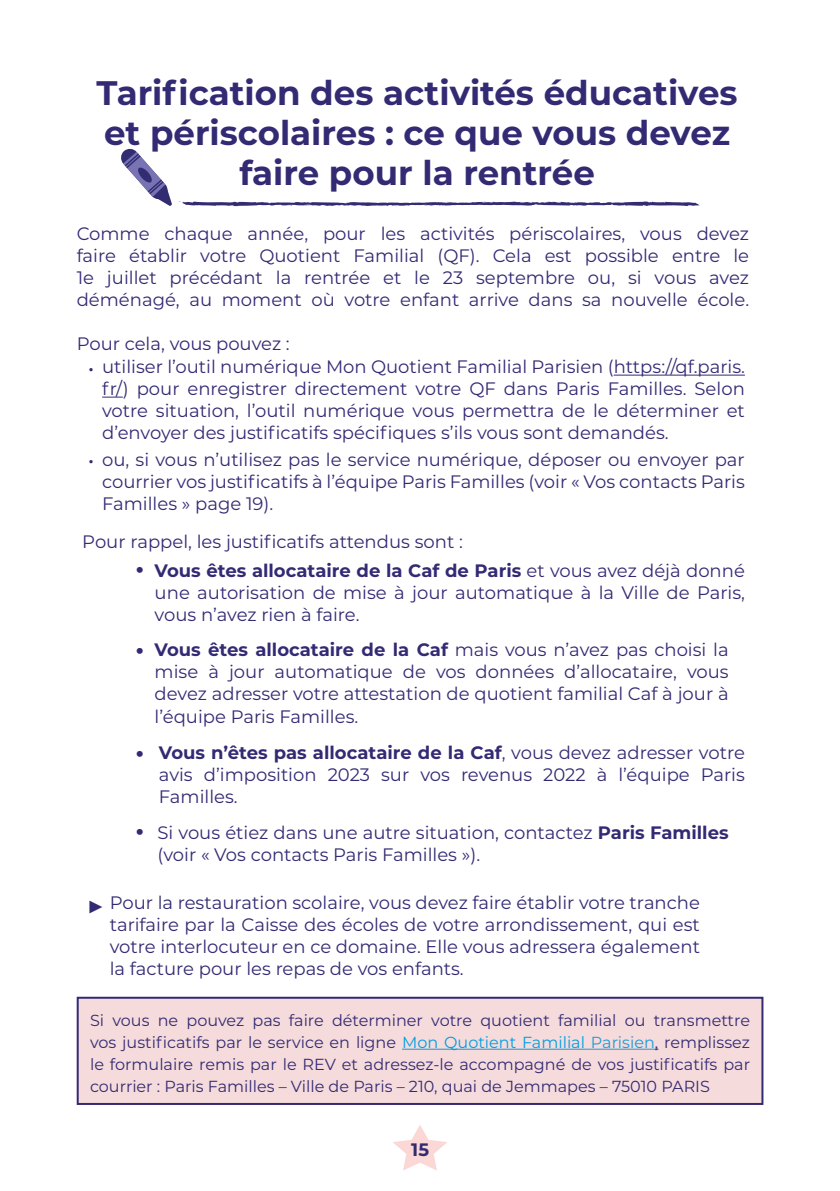
<style>
.page{position:relative;width:840px;height:1191px;background:#fff}
.page>*{position:absolute;margin:0;border:0;box-sizing:border-box;transform-origin:0 0}
.t1{font:700 34px/40px "Montserrat";color:#332a74;text-align:center}
.t2{font:18px/22px "Montserrat";color:#332a74;text-align:justify}
.t3{font:900 18px "Montserrat";color:#332a74}
.t4{font:700 18px "Montserrat";color:#322b72}
.t5{font:500 18px "Montserrat";color:#332a74}
.t6{font:16px/22px "Montserrat";color:#332a74;text-align:justify}
.s1{font-weight:500}
.s2{font-weight:700}
.s3{font-weight:900;font-size:30px;color:#322b72}
.s4{color:#009fe3}
.s5{color:#1a9dd9}
</style>
<div class="page">
<svg style="left:393px;top:1125px;width:54px;height:45px"></svg>
<svg style="left:121px;top:148px;width:51px;height:58px"></svg>
<svg style="left:179px;top:201px;width:521px;height:5px"></svg>
<hr style="left:613px;top:375px;width:131px;height:1px;background:#332a74">
<svg style="left:102px;top:397px;width:21px;height:1px"></svg>
<div style="left:78px;top:997px;width:684px;height:107px;background:#f5dbdb"></div>
<hr style="left:402px;top:1048px;width:182px;height:1px;background:#009fe3">
<hr style="left:584px;top:1048px;width:70px;height:1px;background:#1a9dd9">
<div style="left:77px;top:996px;width:686px;height:109px;border:2px solid #332a74"></div>
<h1 class="t1" style="left:97px;top:71px;width:642px">Tarification des activités éducatives et périscolaires : ce que vous devez faire pour la rentrée</h1>
<p class="t2" style="left:77px;top:222px;width:673px">Comme chaque année, pour les activités périscolaires, vous devez faire établir votre Quotient Familial (QF). Cela est possible entre le 1e juillet précédant la rentrée et le 23 septembre ou, si vous avez déménagé, au moment où votre enfant arrive dans sa nouvelle école.</p>
<p class="t2" style="left:77px;top:332px;width:214px">Pour cela, vous pouvez :</p>
<p class="t5" style="left:88px;top:357px;width:8px">•</p>
<p class="t2" style="left:102px;top:355px;width:644px">utiliser l’outil numérique Mon Quotient Familial Parisien (https://qf.paris. fr/) pour enregistrer directement votre QF dans Paris Familles. Selon votre situation, l’outil numérique vous permettra de le déterminer et d’envoyer des justificatifs spécifiques s’ils vous sont demandés.</p>
<p class="t2" style="left:88px;top:448px;width:657px"><span class="s1">•</span> ou, si vous n’utilisez pas le service numérique, déposer ou envoyer par</p>
<p class="t2" style="left:102px;top:470px;width:644px">courrier vos justificatifs à l’équipe Paris Familles (voir « Vos contacts Paris<br>Familles » page 19).</p>
<p class="t2" style="left:82px;top:530px;width:382px">Pour rappel, les justificatifs attendus sont :</p>
<p class="t3" style="left:136px;top:555px;width:9px">•</p>
<p class="t3" style="left:136px;top:636px;width:9px">•</p>
<p class="t3" style="left:136px;top:738px;width:9px">•</p>
<p class="t3" style="left:136px;top:817px;width:9px">•</p>
<p class="t2" style="left:154px;top:558px;width:591px"><span class="s2">Vous êtes allocataire de la Caf de Paris</span> et vous avez déjà donné une autorisation de mise à jour automatique à la Ville de Paris, vous n’avez rien à faire.</p>
<p class="t2" style="left:154px;top:638px;width:575px"><span class="s2">Vous êtes allocataire de la Caf</span> mais vous n’avez pas choisi la mise à jour automatique de vos données d’allocataire, vous devez adresser votre attestation de quotient familial Caf à jour à l’équipe Paris Familles.</p>
<p class="t2" style="left:159px;top:741px;width:587px"><span class="s2">Vous n’êtes pas allocataire de la Caf</span>, vous devez adresser votre avis d’imposition 2023 sur vos revenus 2022 à l’équipe Paris Familles.</p>
<p class="t2" style="left:157px;top:821px;width:572px">Si vous étiez dans une autre situation, contactez <span class="s2">Paris Familles </span>(voir « Vos contacts Paris Familles »).</p>
<p class="t2" style="left:110px;top:890px;width:591px;text-indent:-24px"><span class="s3">▶</span> Pour la restauration scolaire, vous devez faire établir votre tranche tarifaire par la Caisse des écoles de votre arrondissement, qui est votre interlocuteur en ce domaine. Elle vous adressera également la facture pour les repas de vos enfants.</p>
<p class="t6" style="left:90px;top:1008px;width:661px">Si vous ne pouvez pas faire déterminer votre quotient familial ou transmettre vos justificatifs par le service en ligne <span class="s4">Mon Quotient Familial</span> <span class="s5">Parisien</span>, remplissez le formulaire remis par le REV et adressez-le accompagné de vos justificatifs par courrier : Paris Familles – Ville de Paris – 210, quai de Jemmapes – 75010 PARIS</p>
<p class="t4" style="left:411px;top:1136px;width:19px">15</p>
</div>
